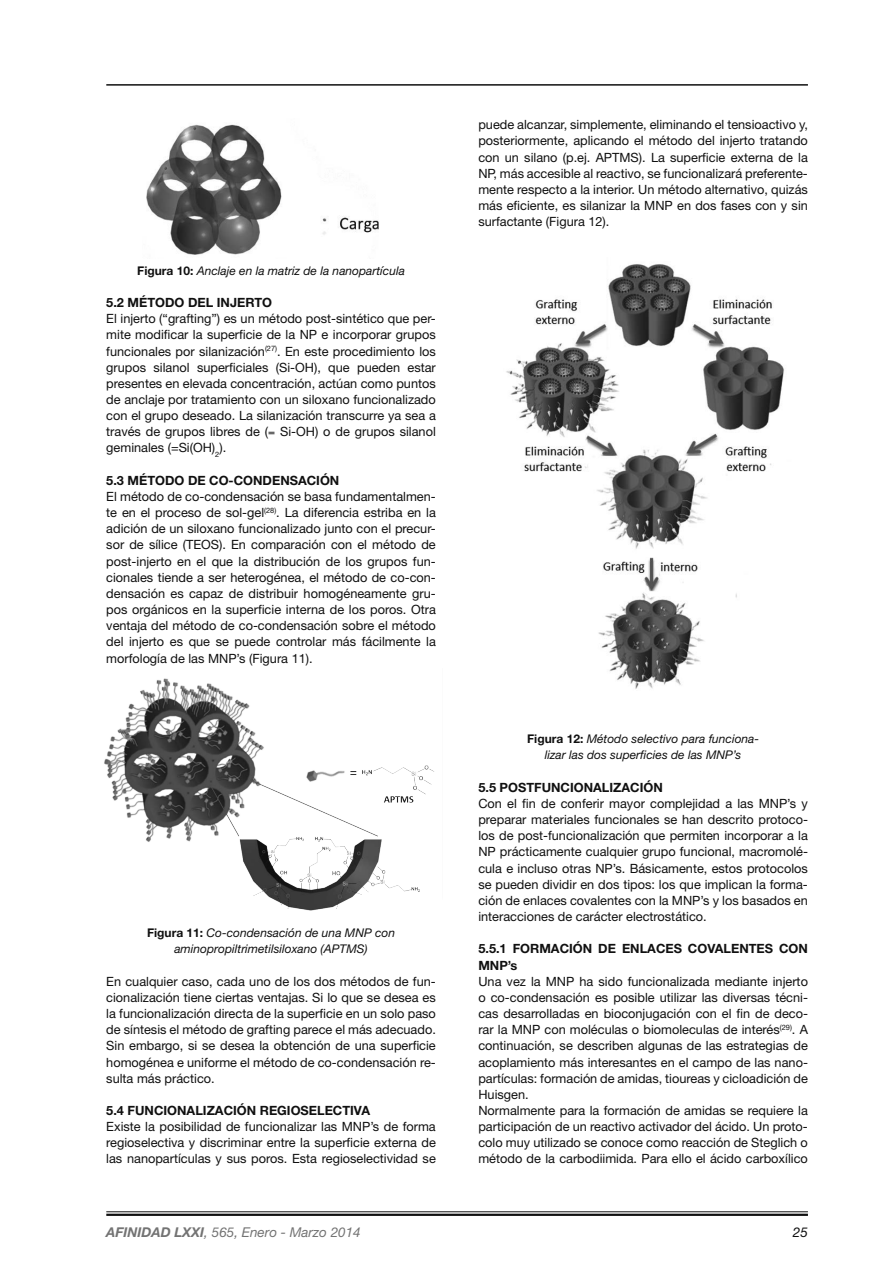
<style>
.page{position:relative;width:893px;height:1263px;background:#fff}
.page>*{position:absolute;margin:0;border:0;box-sizing:border-box;transform-origin:0 0}
.t1{font:italic 13.5px "Helvetica Neue LT Std";color:#737373}
.t2{font:italic 13.5px "Helvetica Neue LT Std";color:#101010}
.t3{font:12.75px/16.2px "Helvetica Neue LT Std";color:#101010;text-align:justify}
.t4{font:700 12.75px/16.2px "Helvetica Neue LT Std";color:#101010}
.t5{font:italic 12px/16.2px "Helvetica Neue LT Std";color:#101010;text-align:center}
.s1{font-weight:700;font-style:normal}
.s2{font-weight:700}
</style>
<div class="page">
<hr style="left:106px;top:1211px;width:702px;height:1px;background:#101010">
<hr style="left:106px;top:1214px;width:702px;height:2px;background:#101010">
<hr style="left:106px;top:84px;width:702px;height:2px;background:#101010">
<img style="left:146px;top:124px;width:233px;height:131px">
<img style="left:104px;top:678px;width:330px;height:233px">
<img style="left:506px;top:264px;width:278px;height:425px">
<p class="t5" style="left:137px;top:262px;width:269px"><span class="s1">Figura 10:</span> Anclaje en la matriz de la nanopartícula</p>
<p class="t4" style="left:106px;top:294px;width:167px">5.2 MÉTODO DEL INJERTO</p>
<p class="t3" style="left:106px;top:310px;width:331px">El injerto (“grafting”) es un método post-sintético que per&shy;mite modificar la superficie de la NP e incorporar grupos funcionales por silanización<sup>(27)</sup>. En este procedimiento los grupos silanol superficiales (Si-OH), que pueden estar presentes en elevada concentración, actúan como puntos de anclaje por tratamiento con un siloxano funcionalizado con el grupo deseado. La silanización transcurre ya sea a través de grupos libres de ( Si-OH) o de grupos silanol geminales (=Si(OH)<sub>2</sub>).</p>
<p class="t4" style="left:106px;top:472px;width:235px">5.3 MÉTODO DE CO-CONDENSACIÓN</p>
<p class="t3" style="left:106px;top:488px;width:331px">El método de co-condensación se basa fundamentalmen&shy;te en el proceso de sol-gel<sup>(28)</sup>. La diferencia estriba en la adición de un siloxano funcionalizado junto con el precur&shy;sor de sílice (TEOS). En comparación con el método de post-injerto en el que la distribución de los grupos fun&shy;cionales tiende a ser heterogénea, el método de co-con&shy;densación es capaz de distribuir homogéneamente gru&shy;pos orgánicos en la superficie interna de los poros. Otra ventaja del método de co-condensación sobre el método del injerto es que se puede controlar más fácilmente la morfología de las MNP’s (Figura 11).</p>
<p class="t5" style="left:147px;top:925px;width:250px"><span class="s1">Figura 11:</span> Co-condensación de una MNP con aminopropiltrimetilsiloxano (APTMS)</p>
<p class="t3" style="left:106px;top:973px;width:331px">En cualquier caso, cada uno de los dos métodos de fun&shy;cionalización tiene ciertas ventajas. Si lo que se desea es la funcionalización directa de la superficie en un solo paso de síntesis el método de grafting parece el más adecuado.<br>Sin embargo, si se desea la obtención de una superficie homogénea e uniforme el método de co-condensación re&shy;sulta más práctico.</p>
<p class="t4" style="left:106px;top:1102px;width:265px">5.4 FUNCIONALIZACIÓN REGIOSELECTIVA</p>
<p class="t3" style="left:106px;top:1118px;width:331px">Existe la posibilidad de funcionalizar las MNP’s de forma regioselectiva y discriminar entre la superficie externa de las nanopartículas y sus poros. Esta regioselectividad se</p>
<p class="t3" style="left:478px;top:116px;width:331px">puede alcanzar, simplemente, eliminando el tensioactivo y, posteriormente, aplicando el método del injerto tratando con un silano (p.ej. APTMS). La superficie externa de la NP, más accesible al reactivo, se funcionalizará preferente&shy;mente respecto a la interior. Un método alternativo, quizás más eficiente, es silanizar la MNP en dos fases con y sin surfactante (Figura 12).</p>
<p class="t5" style="left:527px;top:731px;width:234px"><span class="s1">Figura 12:</span> Método selectivo para funciona&shy;lizar las dos superficies de las MNP’s</p>
<p class="t4" style="left:478px;top:779px;width:186px">5.5 POSTFUNCIONALIZACIÓN</p>
<p class="t3" style="left:478px;top:795px;width:331px">Con el fin de conferir mayor complejidad a las MNP’s y preparar materiales funcionales se han descrito protoco&shy;los de post-funcionalización que permiten incorporar a la NP prácticamente cualquier grupo funcional, macromolé&shy;cula e incluso otras NP’s. Básicamente, estos protocolos se pueden dividir en dos tipos: los que implican la forma&shy;ción de enlaces covalentes con la MNP’s y los basados en interacciones de carácter electrostático.</p>
<p class="t4" style="left:478px;top:940px;width:331px">5.5.1 FORMACIÓN DE ENLACES COVALENTES CON<br>MNP’s</p>
<p class="t3" style="left:478px;top:973px;width:331px;text-align:left">Una vez la MNP ha sido funcionalizada mediante injerto o co-condensación es posible utilizar las diversas técni&shy;cas desarrolladas en bioconjugación con el fin de deco&shy;rar la MNP con moléculas o biomoleculas de interés<sup>(29)</sup>. A continuación, se describen algunas de las estrategias de acoplamiento más interesantes en el campo de las nano&shy;partículas: formación de amidas, tioureas y cicloadición de Huisgen.<br>Normalmente para la formación de amidas se requiere la participación de un reactivo activador del ácido. Un proto&shy;colo muy utilizado se conoce como reacción de Steglich o método de la carbodiimida. Para ello el ácido carboxílico</p>
<p class="t1" style="left:106px;top:1224px;width:256px"><span class="s2">AFINIDAD LXXI</span>, 565, Enero - Marzo 2014</p>
<p class="t2" style="left:793px;top:1224px;width:17px">25</p>
</div>
